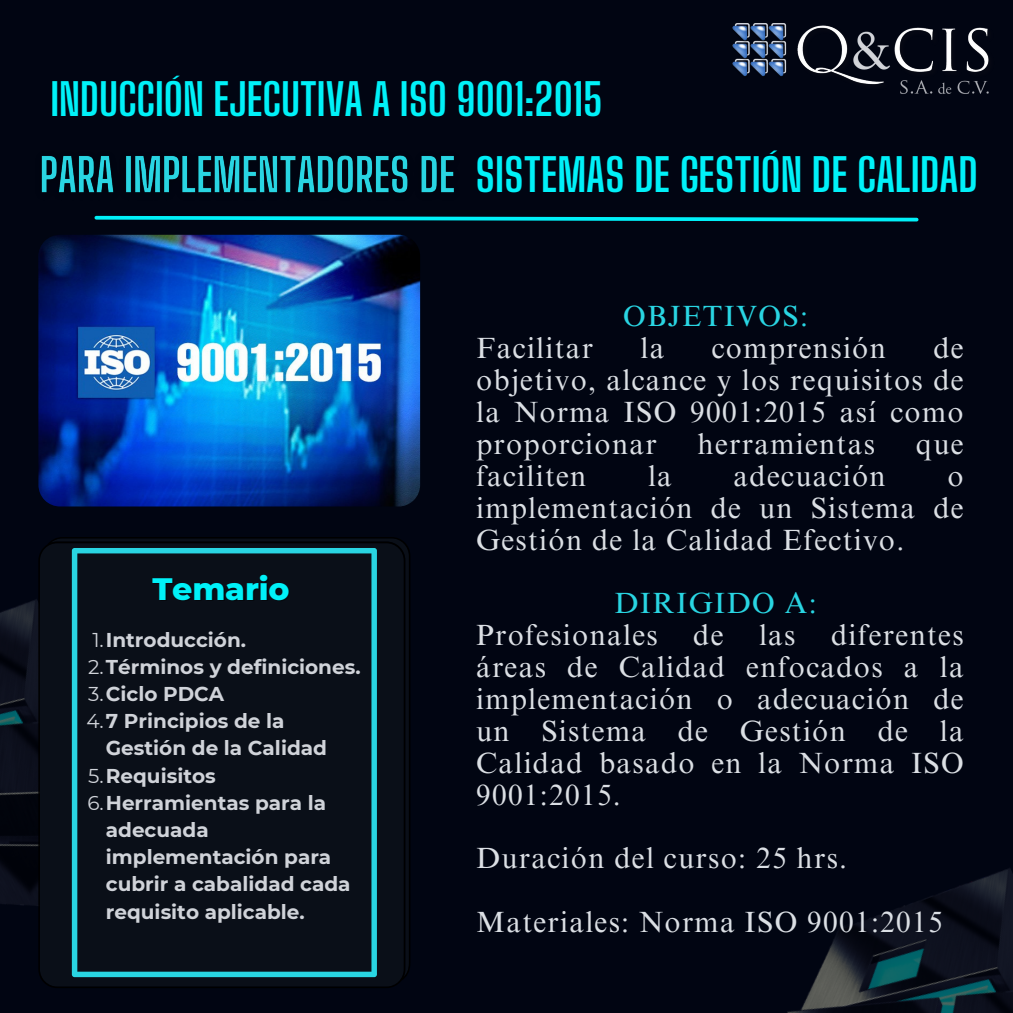
<style>
.page{position:relative;width:1013px;height:1013px;background:#fff}
.page>*{position:absolute;margin:0;border:0;box-sizing:border-box;transform-origin:0 0}
.t1{font:700 45px "Big Shoulders Display";color:#00f1f8}
.t2{font:700 43.75px "Big Shoulders Display";color:#00f1f8}
.t3{font:800 31.62px "Montserrat";letter-spacing:-.005em;color:#00f1f8}
.t4{font:29.25px/31.9px "Times NRMT Pro";letter-spacing:.045em;color:#dbdfe4;text-align:justify}
.t5{font:29.25px "Times NRMT Pro";letter-spacing:.045em;color:#29d5e2}
.t6{font:700 20px/27.2px "Montserrat";color:#d0d3d9}
.s1{font-weight:400}
</style>
<div class="page">
<div style="left:0;top:0;width:1012px;height:1012px;background:#010512"></div>
<img style="left:732px;top:23px;width:257px;height:71px">
<img style="left:0;top:599px;width:38px;height:307px">
<svg style="left:38px;top:537px;width:372px;height:451px;fill:#0a0f18"></svg>
<svg style="left:72px;top:548px;width:304px;height:429px;fill:#0a0f18"></svg>
<img style="left:38px;top:235px;width:382px;height:271px">
<img style="left:41px;top:155px;width:413px;height:38px">
<img style="left:787px;top:868px;width:225px;height:144px">
<svg style="left:94px;top:215px;width:825px;height:7px"></svg>
<p class="t2" style="left:50px;top:73px;width:554px">INDUCCIÓN EJECUTIVA A ISO 9001:2015</p>
<p class="t1" style="left:475px;top:147px;width:504px">SISTEMAS DE GESTIÓN DE CALIDAD</p>
<p class="t5" style="left:623px;top:305px;width:186px">OBJETIVOS:</p>
<p class="t4" style="left:476px;top:336px;width:118px">Facilitar</p>
<p class="t4" style="left:640px;top:336px;width:25px">la</p>
<p class="t4" style="left:711px;top:336px;width:176px">comprensión</p>
<p class="t4" style="left:476px;top:336px;width:489px;text-indent:457px">de objetivo, alcance y los requisitos de la Norma ISO 9001:2015 así como proporcionar</p>
<p class="t4" style="left:697px;top:431px;width:179px">herramientas</p>
<p class="t4" style="left:915px;top:431px;width:49px">que</p>
<p class="t3" style="left:152px;top:569px;width:139px">Temario</p>
<p class="t6" style="left:92px;top:625px;width:155px"><span class="s1">1.</span>Introducción.</p>
<p class="t6" style="left:88px;top:653px;width:274px"><span class="s1">2.</span>Términos y definiciones.</p>
<p class="t6" style="left:88px;top:680px;width:137px"><span class="s1">3.</span>Ciclo PDCA</p>
<p class="t6" style="left:106px;top:707px;width:223px;text-indent:-19px"><span class="s1">4.</span>7 Principios de la<br>Gestión de la Calidad</p>
<p class="t6" style="left:88px;top:761px;width:129px"><span class="s1">5.</span>Requisitos</p>
<p class="t6" style="left:106px;top:789px;width:246px;text-indent:-18px"><span class="s1">6.</span>Herramientas para la adecuada implementación para cubrir a cabalidad cada requisito aplicable.</p>
<p class="t4" style="left:476px;top:463px;width:112px">faciliten</p>
<p class="t4" style="left:648px;top:463px;width:25px">la</p>
<p class="t4" style="left:733px;top:463px;width:154px">adecuación</p>
<p class="t4" style="left:476px;top:463px;width:489px;text-indent:471px">o implementación de un Sistema de Gestión de la Calidad Efectivo.</p>
<p class="t5" style="left:614px;top:592px;width:204px">DIRIGIDO A:</p>
<p class="t4" style="left:476px;top:623px;width:489px">Profesionales de las diferentes áreas de Calidad enfocados a la implementación o adecuación de un Sistema de Gestión de la Calidad basado en la Norma ISO 9001:2015.</p>
<p class="t4" style="left:476px;top:846px;width:372px">Duración del curso: 25 hrs.</p>
<p class="t4" style="left:476px;top:910px;width:468px">Materiales: Norma ISO 9001:2015</p>
</div>
